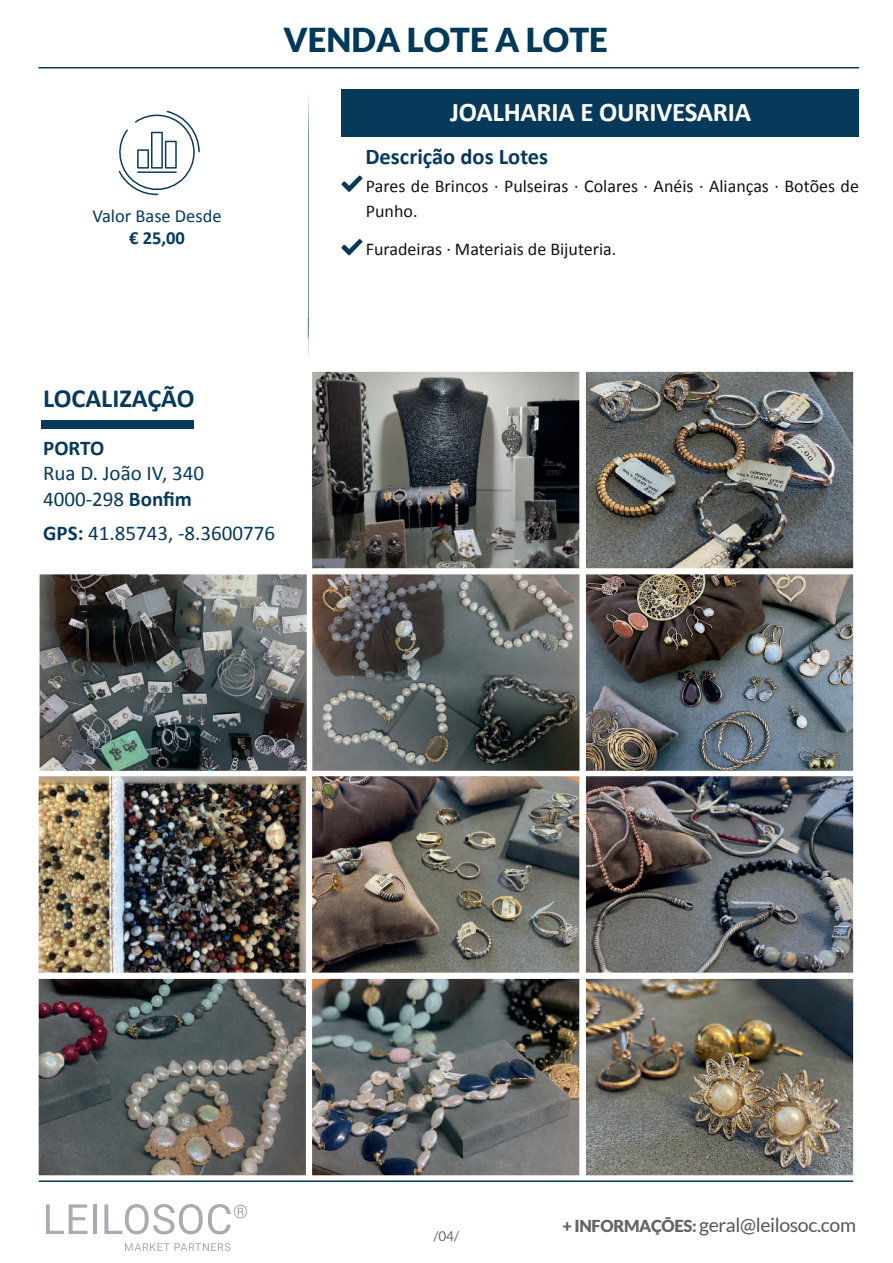
<style>
.page{position:relative;width:893px;height:1263px;background:#fff}
.page>*{position:absolute;margin:0;border:0;box-sizing:border-box;transform-origin:0 0}
.t1{font:900 33px "Lato";color:#013a58}
.t2{font:700 27px "Calibri";letter-spacing:-.01em;color:#fff}
.t3{font:700 26.25px "Calibri";color:#07395b}
.t4{font:700 22.5px "Calibri";color:#07395b}
.t5{font:21px/25.2px "Calibri";color:#07395b}
.t6{font:700 21px "Calibri";letter-spacing:-.005em;color:#07395b}
.t7{font:19.5px "Lato";letter-spacing:-.02em;color:#55575c}
.t8{font:18.45px "Calibri";color:#07395b}
.t9{font:700 18.45px "Calibri";color:#07395b}
.t10{font:18px/25.5px "Calibri";color:#111416}
.t11{font:13.5px "Lato";color:#636568}
.s1{font-weight:700}
.s2{font-weight:900;font-size:16.5px;color:#636568}
</style>
<div class="page">
<svg style="left:46px;top:1204px;width:41px;height:30px"></svg>
<hr style="left:93px;top:1204px;width:4px;height:30px;background:#a8abaf">
<svg style="left:104px;top:1204px;width:143px;height:30px"></svg>
<svg style="left:125px;top:1243px;width:105px;height:8px"></svg>
<hr style="left:39px;top:1180px;width:814px;height:2px;background:#093a5c">
<div style="left:341px;top:89px;width:518px;height:48px;background:#07395b"></div>
<div style="left:41px;top:421px;width:153px;height:8px;background:#07395b"></div>
<svg style="left:308px;top:96px;width:1px;height:261px"></svg>
<svg style="left:341px;top:176px;width:21px;height:16px"></svg>
<svg style="left:341px;top:239px;width:21px;height:16px"></svg>
<hr style="left:38px;top:67px;width:821px;height:1px;background:#07395b">
<img style="left:39px;top:979px;width:267px;height:196px">
<img style="left:312px;top:776px;width:267px;height:197px">
<img style="left:586px;top:776px;width:267px;height:197px">
<img style="left:312px;top:372px;width:267px;height:196px">
<img style="left:586px;top:574px;width:267px;height:197px">
<img style="left:312px;top:979px;width:267px;height:196px">
<img style="left:586px;top:372px;width:267px;height:196px">
<img style="left:40px;top:574px;width:267px;height:197px">
<img style="left:312px;top:574px;width:267px;height:197px">
<img style="left:39px;top:776px;width:267px;height:197px">
<svg style="left:118px;top:111px;width:82px;height:84px"></svg>
<img style="left:586px;top:979px;width:267px;height:196px">
<p class="t8" style="left:93px;top:204px;width:130px">Valor Base Desde</p>
<p class="t9" style="left:129px;top:225px;width:57px">€ 25,00</p>
<h1 class="t1" style="left:283px;top:21px;width:326px">VENDA LOTE A LOTE</h1>
<h2 class="t2" style="left:450px;top:93px;width:302px">JOALHARIA E OURIVESARIA</h2>
<p class="t4" style="left:365px;top:141px;width:184px">Descrição dos Lotes</p>
<p class="t10" style="left:366px;top:172px;width:494px">Pares de Brincos · Pulseiras · Colares · Anéis · Alianças · Botões de<br>Punho.</p>
<p class="t10" style="left:366px;top:236px;width:252px">Furadeiras · Materiais de Bijuteria.</p>
<h3 class="t3" style="left:43px;top:380px;width:153px">LOCALIZAÇÃO</h3>
<p class="t6" style="left:43px;top:433px;width:63px">PORTO</p>
<p class="t5" style="left:43px;top:460px;width:162px">Rua D. João IV, 340<br>4000-298 <span class="s1">Bonfim</span></p>
<p class="t5" style="left:43px;top:519px;width:233px"><span class="s1">GPS:</span> 41.85743, -8.3600776</p>
<p class="t11" style="left:433px;top:1229px;width:27px">/04/</p>
<p class="t7" style="left:562px;top:1214px;width:295px"><span class="s2">+ INFORMAÇÕES:</span> geral@leilosoc.com</p>
</div>
